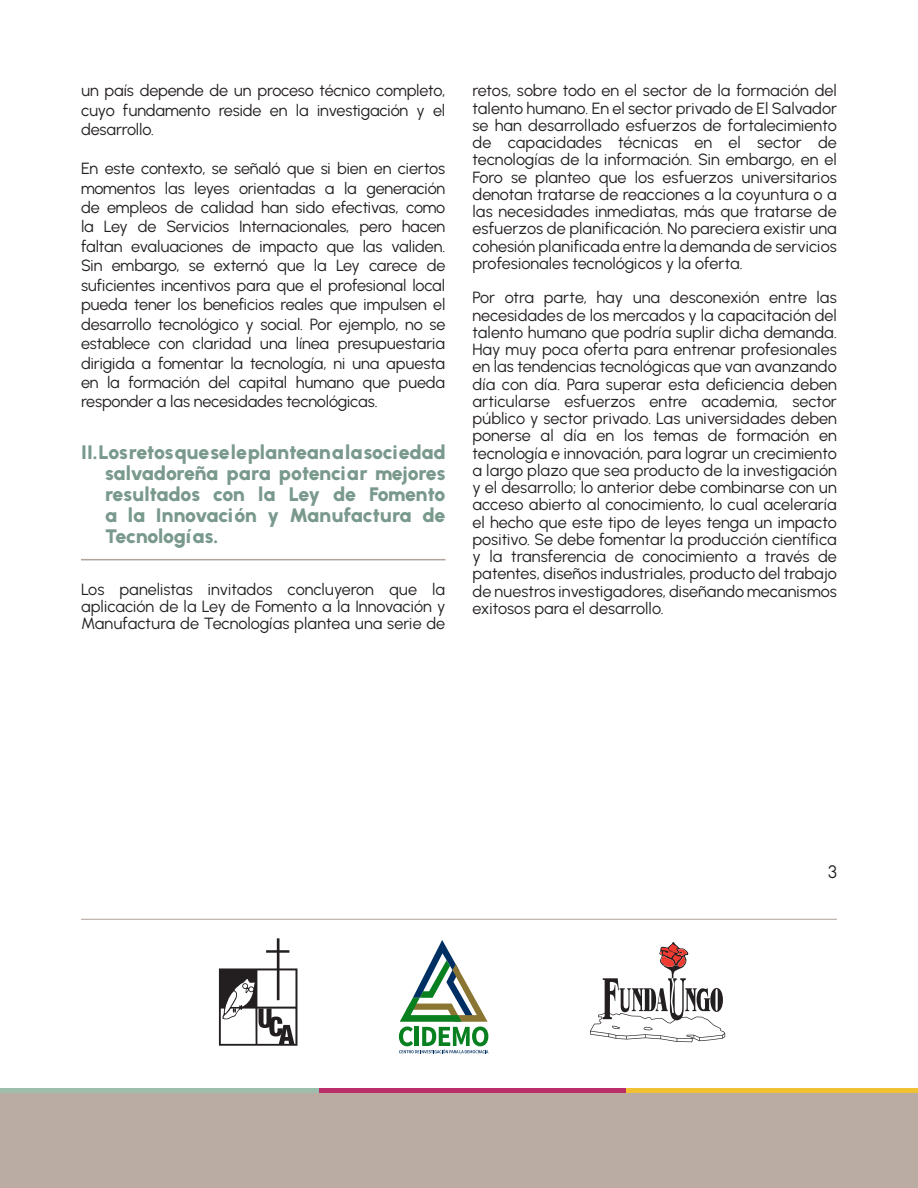
<style>
.page{position:relative;width:918px;height:1188px;background:#fff}
.page>*{position:absolute;margin:0;border:0;box-sizing:border-box;transform-origin:0 0}
.t1{font:900 19.5px/21px "Urbanist";letter-spacing:-.015em;color:#7a998d;text-align:justify}
.t2{font:18px "Urbanist";color:#231f20}
.t3{font:16.2px/17.2px "Urbanist";letter-spacing:-.01em;color:#231f20;text-align:justify}
</style>
<div class="page">
<hr style="left:81px;top:559px;width:365px;height:1px;background:#afa29b">
<div style="left:625px;top:1088px;width:293px;height:6px;background:#f0c233"></div>
<div style="left:0;top:1088px;width:319px;height:6px;background:#9ebdad"></div>
<div style="left:319px;top:1088px;width:306px;height:5px;background:#ba2e69"></div>
<div style="left:0;top:1094px;width:918px;height:94px;background:#baaba3"></div>
<hr style="left:81px;top:919px;width:756px;height:1px;background:#afa29b">
<svg style="left:590px;top:942px;width:135px;height:100px"></svg>
<svg style="left:219px;top:938px;width:78px;height:108px"></svg>
<svg style="left:399px;top:940px;width:89px;height:113px"></svg>
<p class="t3" style="left:81px;top:81px;width:366px;line-height:19.5px">un país depende de un proceso técnico completo, cuyo fundamento reside en la investigación y el desarrollo.</p>
<p class="t3" style="left:81px;top:159px;width:366px;line-height:19.5px">En este contexto, se señaló que si bien en ciertos momentos las leyes orientadas a la generación de empleos de calidad han sido efectivas, como la Ley de Servicios Internacionales, pero hacen faltan evaluaciones de impacto que las validen.<br>Sin embargo, se externó que la Ley carece de suficientes incentivos para que el profesional local pueda tener los beneficios reales que impulsen el desarrollo tecnológico y social. Por ejemplo, no se establece con claridad una línea presupuestaria dirigida a fomentar la tecnología, ni una apuesta en la formación del capital humano que pueda responder a las necesidades tecnológicas.</p>
<p class="t1" style="left:105px;top:442px;width:342px;text-indent:-24px">II. Los retos que se le plantean a la sociedad salvadoreña para potenciar mejores resultados con la Ley de Fomento a la Innovación y Manufactura de Tecnologías.</p>
<p class="t3" style="left:81px;top:581px;width:366px">Los panelistas invitados concluyeron que la aplicación de la Ley de Fomento a la Innovación y Manufactura de Tecnologías plantea una serie de</p>
<p class="t3" style="left:472px;top:82px;width:366px">retos, sobre todo en el sector de la formación del talento humano. En el sector privado de El Salvador se han desarrollado esfuerzos de fortalecimiento de capacidades técnicas en el sector de tecnologías de la información. Sin embargo, en el Foro se planteo que los esfuerzos universitarios denotan tratarse de reacciones a la coyuntura o a las necesidades inmediatas, más que tratarse de esfuerzos de planificación. No pareciera existir una cohesión planificada entre la demanda de servicios profesionales tecnológicos y la oferta.</p>
<p class="t3" style="left:472px;top:289px;width:366px">Por otra parte, hay una desconexión entre las necesidades de los mercados y la capacitación del talento humano que podría suplir dicha demanda.<br>Hay muy poca oferta para entrenar profesionales en las tendencias tecnológicas que van avanzando día con día. Para superar esta deficiencia deben articularse esfuerzos entre academia, sector público y sector privado. Las universidades deben ponerse al día en los temas de formación en tecnología e innovación, para lograr un crecimiento a largo plazo que sea producto de la investigación y el desarrollo; lo anterior debe combinarse con un acceso abierto al conocimiento, lo cual aceleraría el hecho que este tipo de leyes tenga un impacto positivo. Se debe fomentar la producción científica y la transferencia de conocimiento a través de patentes, diseños industriales, producto del trabajo de nuestros investigadores, diseñando mecanismos exitosos para el desarrollo.</p>
<p class="t2" style="left:828px;top:861px;width:10px">3</p>
</div>
